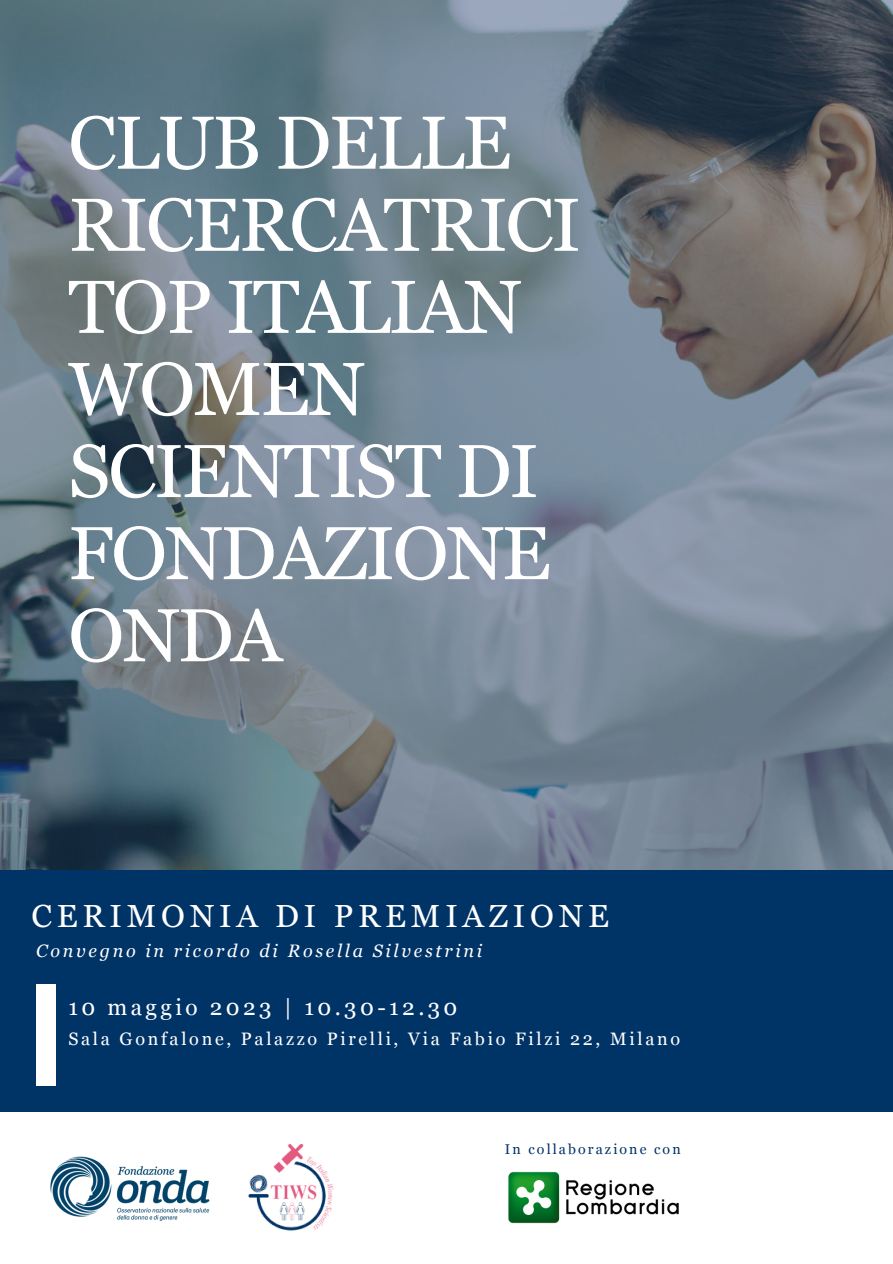
<style>
.page{position:relative;width:893px;height:1264px;background:#fff}
.page>*{position:absolute;margin:0;border:0;box-sizing:border-box;transform-origin:0 0}
.t1{font:75px/82.1px "Georgia";letter-spacing:-.03em;color:#fff}
.t2{font:31.95px "Georgia";letter-spacing:.15em;color:#fff}
.t3{font:22.65px "Georgia";letter-spacing:.15em;color:#fff}
.t4{font:18px "Georgia";letter-spacing:.15em;color:#fff}
.t5{font:italic 18px "Georgia";letter-spacing:.15em;color:#fff}
.t6{font:14.1px "Georgia";letter-spacing:.15em;color:#036}
</style>
<div class="page">
<div style="left:0;top:0;width:892px;height:1262px;background:#036"></div>
<div style="left:0;top:1112px;width:892px;height:150px;background:#fff"></div>
<div style="left:36px;top:984px;width:19px;height:101px;background:#fff"></div>
<img style="left:0;top:0;width:892px;height:869px">
<img style="left:508px;top:1171px;width:171px;height:53px">
<img style="left:248px;top:1143px;width:86px;height:88px">
<img style="left:50px;top:1156px;width:160px;height:65px">
<p class="t1" style="left:68px;top:101px;width:514px">CLUB DELLE<br>RICERCATRICI<br>TOP ITALIAN<br>WOMEN<br>SCIENTIST DI<br>FONDAZIONE<br>ONDA</p>
<p class="t2" style="left:31px;top:897px;width:579px">CERIMONIA DI PREMIAZIONE</p>
<p class="t5" style="left:36px;top:940px;width:447px">Convegno in ricordo di Rosella Silvestrini</p>
<p class="t3" style="left:68px;top:994px;width:390px">10 maggio 2023 | 10.30-12.30</p>
<p class="t4" style="left:68px;top:1028px;width:613px">Sala Gonfalone, Palazzo Pirelli, Via Fabio Filzi 22, Milano</p>
<p class="t6" style="left:505px;top:1140px;width:177px">In collaborazione con</p>
</div>
